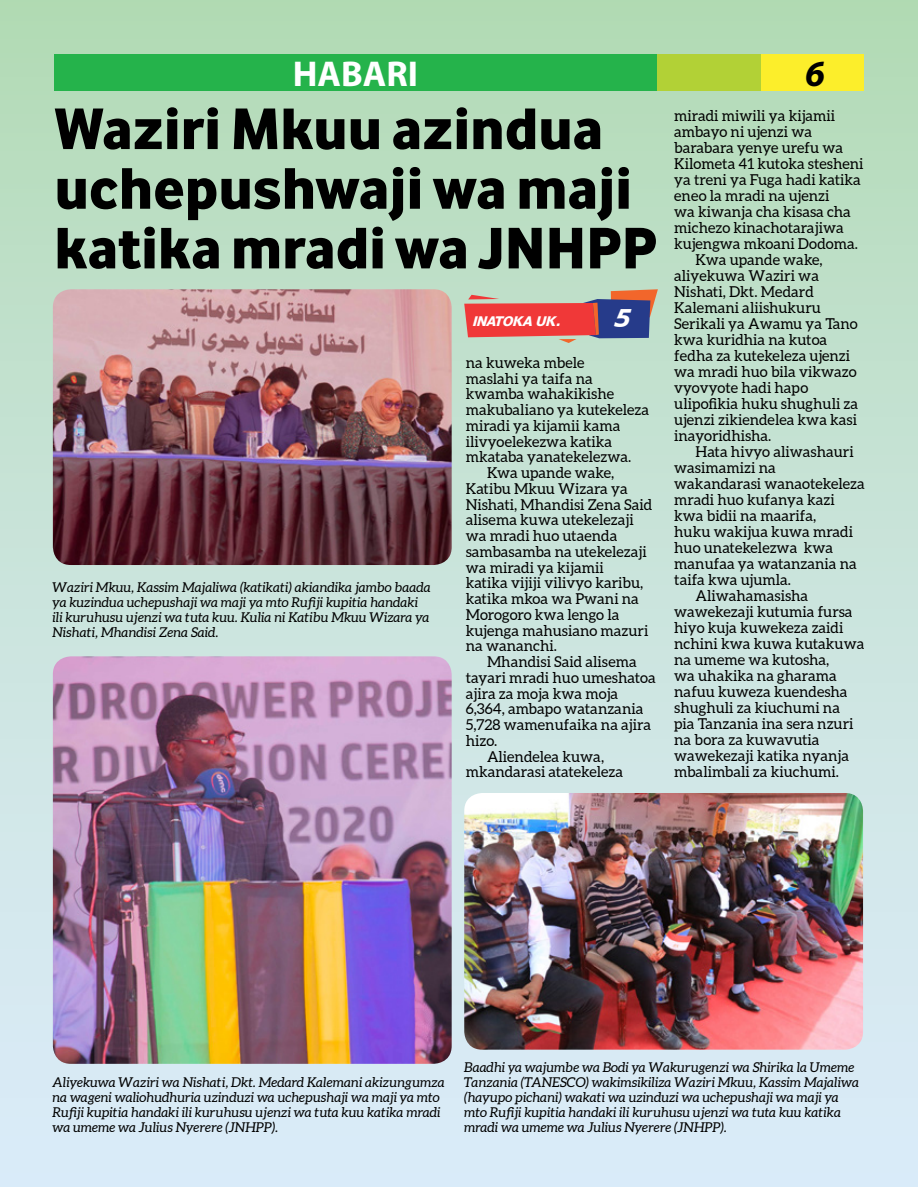
<style>
.page{position:relative;width:918px;height:1188px;background:#fff}
.page>*{position:absolute;margin:0;border:0;box-sizing:border-box;transform-origin:0 0}
.t1{font:60.75px/59.7px "Vodafone Ex B";color:#000}
.t2{font:italic 700 36.9px "Myriad Pro";color:#000}
.t3{font:700 36px "Myriad Pro";color:#fff}
.t4{font:italic 25.5px "Palo Alto";color:#fff}
.t5{font:15px "Aleo";color:#000}
.t6{font:italic 13.5px/15px "Aleo";color:#000}
.t7{font:italic 13.5px "Palo Alto";color:#fff}
</style>
<div class="page">
<div style="left:0;top:0;width:918px;height:1186px;background:linear-gradient(to bottom,#b4dbb7,#deecfd)"></div>
<img style="left:464px;top:793px;width:399px;height:257px">
<img style="left:53px;top:656px;width:399px;height:408px">
<img style="left:53px;top:289px;width:399px;height:276px">
<svg style="left:464px;top:289px;width:194px;height:54px;background:#b87378"></svg>
<div style="left:54px;top:54px;width:603px;height:37px;background:#25b34b"></div>
<div style="left:657px;top:54px;width:104px;height:37px;background:#b2d136"></div>
<div style="left:761px;top:54px;width:103px;height:37px;background:#fcee2b"></div>
<h3 class="t3" style="left:293px;top:54px;width:127px">HABARI</h3>
<h2 class="t2" style="left:805px;top:49px;width:21px">6</h2>
<h1 class="t1" style="left:54px;top:97px;width:604px">Waziri Mkuu azindua uchepushwaji wa maji katika mradi wa JNHPP</h1>
<p class="t6" style="left:52px;top:580px;width:380px">Waziri Mkuu, Kassim Majaliwa (katikati) akiandika jambo baada ya kuzindua uchepushaji wa maji ya mto Rufiji kupitia handaki ili kuruhusu ujenzi wa tuta kuu. Kulia ni Katibu Mkuu Wizara ya Nishati, Mhandisi Zena Said.</p>
<p class="t7" style="left:473px;top:313px;width:89px">INATOKA UK.</p>
<h3 class="t4" style="left:614px;top:302px;width:18px">5</h3>
<p class="t5" style="left:466px;top:354px;width:120px">na kuweka mbele</p>
<p class="t5" style="left:466px;top:370px;width:129px">maslahi ya taifa na</p>
<p class="t5" style="left:466px;top:386px;width:150px">kwamba wahakikishe</p>
<p class="t5" style="left:466px;top:401px;width:185px">makubaliano ya kutekeleza</p>
<p class="t5" style="left:466px;top:417px;width:156px">miradi ya kijamii kama</p>
<p class="t5" style="left:466px;top:433px;width:148px">ilivyoelekezwa katika</p>
<p class="t5" style="left:466px;top:449px;width:167px">mkataba yanatekelezwa.</p>
<p class="t5" style="left:487px;top:464px;width:129px">Kwa upande wake,</p>
<p class="t5" style="left:466px;top:480px;width:164px">Katibu Mkuu Wizara ya</p>
<p class="t5" style="left:466px;top:496px;width:188px">Nishati, Mhandisi Zena Said</p>
<p class="t5" style="left:466px;top:512px;width:170px">alisema kuwa utekelezaji</p>
<p class="t5" style="left:466px;top:527px;width:153px">wa mradi huo utaenda</p>
<p class="t5" style="left:466px;top:543px;width:183px">sambasamba na utekelezaji</p>
<p class="t5" style="left:466px;top:559px;width:139px">wa miradi ya kijamii</p>
<p class="t5" style="left:466px;top:575px;width:179px">katika vijiji vilivyo karibu,</p>
<p class="t5" style="left:466px;top:590px;width:175px">katika mkoa wa Pwani na</p>
<p class="t5" style="left:466px;top:606px;width:155px">Morogoro kwa lengo la</p>
<p class="t5" style="left:466px;top:622px;width:184px">kujenga mahusiano mazuri</p>
<p class="t5" style="left:466px;top:638px;width:93px">na wananchi.</p>
<p class="t5" style="left:487px;top:653px;width:151px">Mhandisi Said alisema</p>
<p class="t5" style="left:466px;top:669px;width:192px">tayari mradi huo umeshatoa</p>
<p class="t5" style="left:466px;top:685px;width:154px">ajira za moja kwa moja</p>
<p class="t5" style="left:466px;top:701px;width:179px">6,364, ambapo watanzania</p>
<p class="t5" style="left:466px;top:716px;width:187px">5,728 wamenufaika na ajira</p>
<p class="t5" style="left:466px;top:732px;width:33px">hizo.</p>
<p class="t5" style="left:487px;top:748px;width:119px">Aliendelea kuwa,</p>
<p class="t5" style="left:466px;top:764px;width:159px">mkandarasi atatekeleza</p>
<p class="t5" style="left:674px;top:107px;width:162px">miradi miwili ya kijamii</p>
<p class="t5" style="left:674px;top:123px;width:139px">ambayo ni ujenzi wa</p>
<p class="t5" style="left:674px;top:139px;width:170px">barabara yenye urefu wa</p>
<p class="t5" style="left:674px;top:155px;width:191px">Kilometa 41 kutoka stesheni</p>
<p class="t5" style="left:674px;top:171px;width:188px">ya treni ya Fuga hadi katika</p>
<p class="t5" style="left:674px;top:187px;width:157px">eneo la mradi na ujenzi</p>
<p class="t5" style="left:674px;top:203px;width:178px">wa kiwanja cha kisasa cha</p>
<p class="t5" style="left:674px;top:219px;width:171px">michezo kinachotarajiwa</p>
<p class="t5" style="left:674px;top:235px;width:185px">kujengwa mkoani Dodoma.</p>
<p class="t5" style="left:696px;top:251px;width:129px">Kwa upande wake,</p>
<p class="t5" style="left:674px;top:267px;width:146px">aliyekuwa Waziri wa</p>
<p class="t5" style="left:674px;top:283px;width:141px">Nishati, Dkt. Medard</p>
<p class="t5" style="left:674px;top:299px;width:148px">Kalemani aliishukuru</p>
<p class="t5" style="left:674px;top:315px;width:185px">Serikali ya Awamu ya Tano</p>
<p class="t5" style="left:674px;top:331px;width:155px">kwa kuridhia na kutoa</p>
<p class="t5" style="left:674px;top:347px;width:177px">fedha za kutekeleza ujenzi</p>
<p class="t5" style="left:674px;top:363px;width:184px">wa mradi huo bila vikwazo</p>
<p class="t5" style="left:674px;top:379px;width:135px">vyovyote hadi hapo</p>
<p class="t5" style="left:674px;top:395px;width:185px">ulipofikia huku shughuli za</p>
<p class="t5" style="left:674px;top:411px;width:184px">ujenzi zikiendelea kwa kasi</p>
<p class="t5" style="left:674px;top:427px;width:99px">inayoridhisha.</p>
<p class="t5" style="left:696px;top:443px;width:160px">Hata hivyo aliwashauri</p>
<p class="t5" style="left:674px;top:459px;width:103px">wasimamizi na</p>
<p class="t5" style="left:674px;top:475px;width:192px">wakandarasi wanaotekeleza</p>
<p class="t5" style="left:674px;top:491px;width:162px">mradi huo kufanya kazi</p>
<p class="t5" style="left:674px;top:507px;width:144px">kwa bidii na maarifa,</p>
<p class="t5" style="left:674px;top:523px;width:180px">huku wakijua kuwa mradi</p>
<p class="t5" style="left:674px;top:539px;width:160px">huo unatekelezwa kwa</p>
<p class="t5" style="left:674px;top:555px;width:184px">manufaa ya watanzania na</p>
<p class="t5" style="left:674px;top:571px;width:118px">taifa kwa ujumla.</p>
<p class="t5" style="left:696px;top:587px;width:114px">Aliwahamasisha</p>
<p class="t5" style="left:674px;top:603px;width:180px">wawekezaji kutumia fursa</p>
<p class="t5" style="left:674px;top:619px;width:171px">hiyo kuja kuwekeza zaidi</p>
<p class="t5" style="left:674px;top:635px;width:192px">nchini kwa kuwa kutakuwa</p>
<p class="t5" style="left:674px;top:651px;width:157px">na umeme wa kutosha,</p>
<p class="t5" style="left:674px;top:668px;width:164px">wa uhakika na gharama</p>
<p class="t5" style="left:674px;top:684px;width:175px">nafuu kuweza kuendesha</p>
<p class="t5" style="left:674px;top:700px;width:167px">shughuli za kiuchumi na</p>
<p class="t5" style="left:674px;top:716px;width:181px">pia Tanzania ina sera nzuri</p>
<p class="t5" style="left:674px;top:732px;width:147px">na bora za kuwavutia</p>
<p class="t5" style="left:674px;top:748px;width:176px">wawekezaji katika nyanja</p>
<p class="t5" style="left:674px;top:764px;width:166px">mbalimbali za kiuchumi.</p>
<p class="t6" style="left:52px;top:1074px;width:394px">Aliyekuwa Waziri wa Nishati, Dkt. Medard Kalemani akizungumza na wageni waliohudhuria uzinduzi wa uchepushaji wa maji ya mto Rufiji kupitia handaki ili kuruhusu ujenzi wa tuta kuu katika mradi wa umeme wa Julius Nyerere (JNHPP).</p>
<p class="t6" style="left:464px;top:1059px;width:396px">Baadhi ya wajumbe wa Bodi ya Wakurugenzi wa Shirika la Umeme Tanzania (TANESCO) wakimsikiliza Waziri Mkuu, Kassim Majaliwa (hayupo pichani) wakati wa uzinduzi wa uchepushaji wa maji ya mto Rufiji kupitia handaki ili kuruhusu ujenzi wa tuta kuu katika mradi wa umeme wa Julius Nyerere (JNHPP).</p>
</div>
